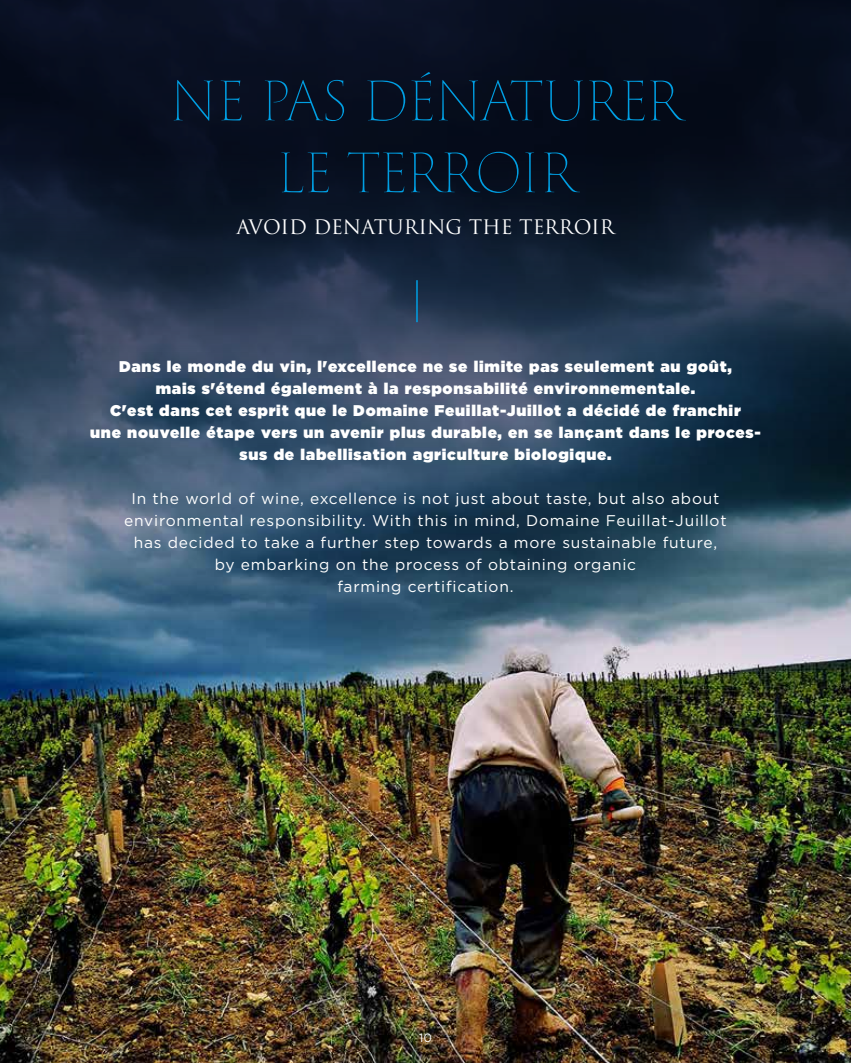
<style>
.page{position:relative;width:851px;height:1063px;background:#fff}
.page>*{position:absolute;margin:0;border:0;box-sizing:border-box;transform-origin:0 0}
.t1{font:200 52.5px/71.8px "Trajan Pro 3";letter-spacing:-.045em;color:#009fe3;text-align:center}
.t2{font:19.5px "Trajan Pro 3";color:#fff}
.t3{font:900 15.45px/22px "Gotham";letter-spacing:.05em;color:#fff;text-align:center}
.t4{font:15.45px/22px "Gotham";letter-spacing:.05em;color:#fff;text-align:center}
.t5{font:12px "Gotham";color:#fff}
</style>
<div class="page">
<img style="left:0;top:0;width:850px;height:1063px">
<hr style="left:416px;top:280px;width:1px;height:42px;background:#009fe3">
<h1 class="t1" style="left:169px;top:68px;width:513px">NE PAS DÉNATURER<br>LE TERROIR</h1>
<p class="t2" style="left:236px;top:213px;width:379px">AVOID DENATURING THE TERROIR</p>
<p class="t3" style="left:90px;top:355px;width:672px">Dans le monde du vin, l'excellence ne se limite pas seulement au goût,<br>mais s'étend également à la responsabilité environnementale.<br>C'est dans cet esprit que le Domaine Feuillat-Juillot a décidé de franchir<br>une nouvelle étape vers un avenir plus durable, en se lançant dans le proces&shy;sus de labellisation agriculture biologique.</p>
<p class="t4" style="left:124px;top:487px;width:603px">In the world of wine, excellence is not just about taste, but also about environmental responsibility. With this in mind, Domaine Feuillat-Juillot has decided to take a further step towards a more sustainable future, by embarking on the process of obtaining organic<br>farming certification.</p>
<p class="t5" style="left:419px;top:1030px;width:14px">10</p>
</div>
